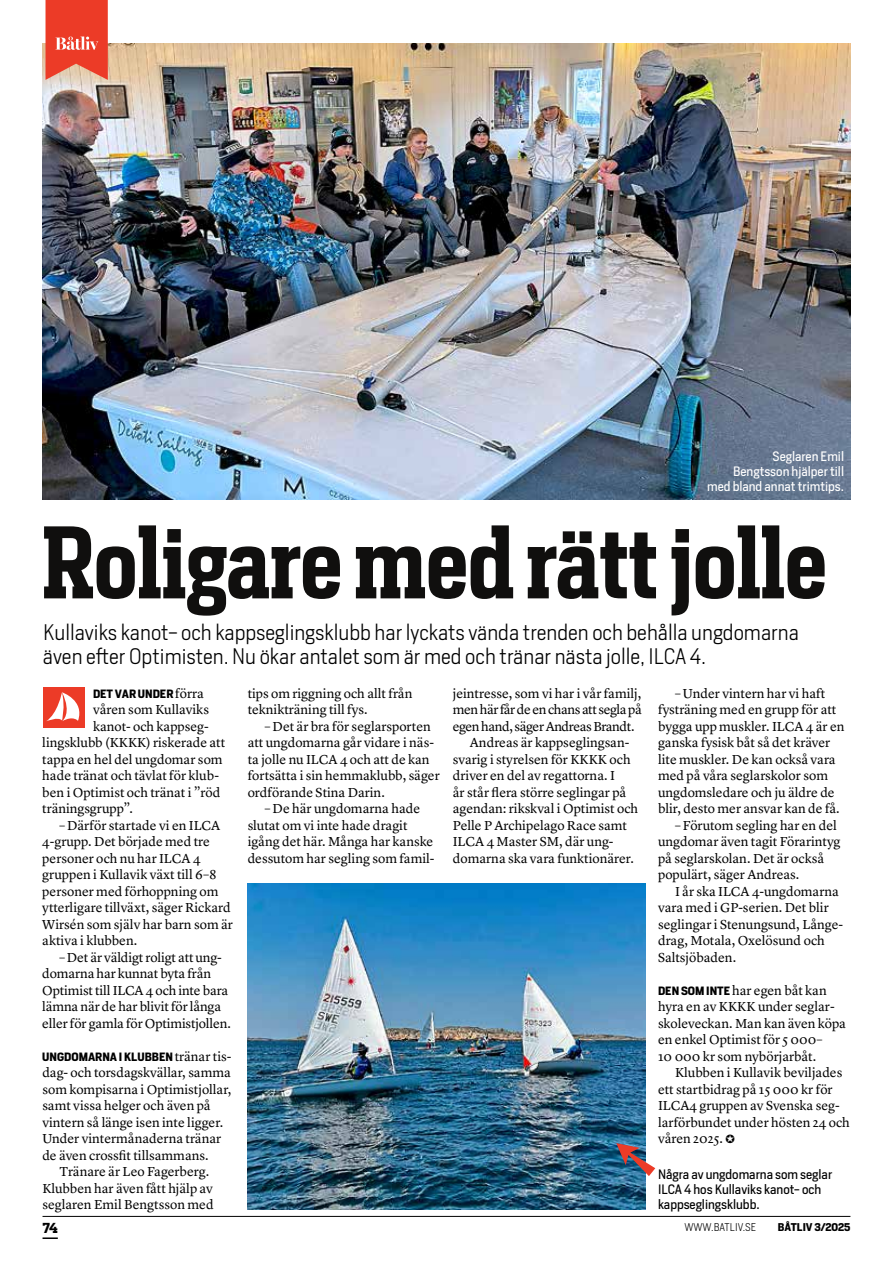
<style>
.page{position:relative;width:893px;height:1263px;background:#fff}
.page>*{position:absolute;margin:0;border:0;box-sizing:border-box;transform-origin:0 0}
.t1{font:600 96px "Heron Serif Cond";color:#100f0e}
.t2{font:300 21px/24px "Heron Sans";color:#000}
.t3{font:13.5px/16.5px "Lyon Text";color:#000}
.t4{font:13.5px "Lyon Text";letter-spacing:-.03em;color:#000}
.t5{font:700 13.5px "Heron Serif";color:#000}
.t6{font:12.75px/15px "Heron Sans";color:#000}
.t7{font:12.75px/15px "Heron Sans";color:#fff;text-align:right}
.t8{font:700 11.25px "Heron Sans";color:#000}
.t9{font:300 10.5px "Heron Sans";color:#000}
.t10{font:700 10.5px "Heron Sans";color:#000}
.s1{font-family:"Lyon Text";font-weight:400;font-size:13.5px}
.s2{font-family:"Heron Sans";font-weight:700;font-size:11.25px}
</style>
<div class="page">
<hr style="left:43px;top:1216px;width:807px;height:1px;background:#000">
<svg style="left:43px;top:1237px;width:15px;height:2px"></svg>
<img style="left:247px;top:884px;width:398px;height:325px">
<img style="left:42px;top:43px;width:808px;height:457px">
<svg style="left:46px;top:0;width:62px;height:80px;background:#eb5340"></svg>
<div style="left:43px;top:687px;width:42px;height:40px;background:#ec3b27"></div>
<svg style="left:46px;top:692px;width:34px;height:29px"></svg>
<svg style="left:609px;top:1134px;width:37px;height:47px;background:#226890"></svg>
<p class="t7" style="left:707px;top:449px;width:139px">Seglaren Emil<br>Bengtsson hjälper till med bland annat trimtips.</p>
<h1 class="t1" style="left:42px;top:501px;width:786px">Roligare med rätt jolle</h1>
<h2 class="t2" style="left:43px;top:620px;width:757px">Kullaviks kanot- och kappseglingsklubb har lyckats vända trenden och behålla ungdomarna även efter Optimisten. Nu ökar antalet som är med och tränar nästa jolle, ILCA 4.</h2>
<p class="t8" style="left:93px;top:686px;width:112px">DET VAR UNDER <span class="s1">förra</span></p>
<p class="t3" style="left:93px;top:700px;width:117px">våren som Kullaviks</p>
<p class="t3" style="left:93px;top:717px;width:117px">kanot- och kappseg-</p>
<p class="t3" style="left:42px;top:733px;width:184px">lingsklubb (KKKK) riskerade att</p>
<p class="t3" style="left:42px;top:750px;width:182px">tappa en hel del ungdomar som</p>
<p class="t3" style="left:42px;top:766px;width:178px">hade tränat och tävlat för klub-</p>
<p class="t3" style="left:42px;top:783px;width:180px">ben i Optimist och tränat i ”röd</p>
<p class="t3" style="left:42px;top:799px;width:92px">träningsgrupp”.</p>
<p class="t3" style="left:42px;top:816px;width:192px;text-indent:17px">– Därför startade vi en ILCA<br>4-grupp. Det började med tre personer och nu har ILCA 4 gruppen i Kullavik växt till 6–8 personer med förhoppning om ytterligare tillväxt, säger Rickard<br>Wirsén som själv har barn som är aktiva i klubben.</p>
<p class="t3" style="left:42px;top:948px;width:190px;text-indent:17px">– Det är väldigt roligt att ung&shy;domarna har kunnat byta från<br>Optimist till ILCA 4 och inte bara lämna när de har blivit för långa eller för gamla för Optimistjollen.</p>
<p class="t8" style="left:42px;top:1049px;width:191px">UNGDOMARNA I KLUBBEN <span class="s1">tränar tis-</span></p>
<p class="t3" style="left:42px;top:1063px;width:190px">dag- och torsdagskvällar, samma</p>
<p class="t3" style="left:42px;top:1080px;width:191px">som kompisarna i Optimistjollar,</p>
<p class="t3" style="left:42px;top:1096px;width:170px">samt vissa helger och även på</p>
<p class="t3" style="left:42px;top:1113px;width:183px">vintern så länge isen inte ligger.</p>
<p class="t3" style="left:42px;top:1129px;width:180px">Under vintermånaderna tränar</p>
<p class="t3" style="left:42px;top:1146px;width:168px">de även crossfit tillsammans.</p>
<p class="t3" style="left:59px;top:1162px;width:152px">Tränare är Leo Fagerberg.</p>
<p class="t3" style="left:42px;top:1179px;width:172px">Klubben har även fått hjälp av</p>
<p class="t3" style="left:42px;top:1195px;width:173px">seglaren Emil Bengtsson med</p>
<p class="t3" style="left:248px;top:684px;width:166px">tips om riggning och allt från teknikträning till fys.</p>
<p class="t3" style="left:248px;top:717px;width:194px;text-indent:17px">– Det är bra för seglarsporten att ungdomarna går vidare i näs&shy;ta jolle nu ILCA 4 och att de kan fortsätta i sin hemmaklubb, säger ordförande Stina Darin.</p>
<p class="t3" style="left:248px;top:799px;width:188px;text-indent:17px">– De här ungdomarna hade slutat om vi inte hade dragit igång det här. Många har kanske dessutom har segling som famil-</p>
<p class="t3" style="left:453px;top:684px;width:190px">jeintresse, som vi har i vår familj,</p>
<p class="t4" style="left:453px;top:699px;width:190px">men här får de en chans att segla på</p>
<p class="t4" style="left:453px;top:716px;width:183px">egen hand, säger Andreas Brandt.</p>
<p class="t3" style="left:470px;top:733px;width:161px">Andreas är kappseglingsan-</p>
<p class="t3" style="left:453px;top:750px;width:179px">svarig i styrelsen för KKKK och</p>
<p class="t3" style="left:453px;top:766px;width:164px">driver en del av regattorna. I</p>
<p class="t3" style="left:453px;top:783px;width:175px">år står flera större seglingar på</p>
<p class="t3" style="left:453px;top:799px;width:187px">agendan: rikskval i Optimist och</p>
<p class="t3" style="left:453px;top:816px;width:176px">Pelle P Archipelago Race samt</p>
<p class="t3" style="left:453px;top:832px;width:162px">ILCA 4 Master SM, där ung-</p>
<p class="t3" style="left:453px;top:849px;width:183px">domarna ska vara funktionärer.</p>
<p class="t3" style="left:658px;top:684px;width:188px;text-indent:17px">– Under vintern har vi haft fysträning med en grupp för att bygga upp muskler. ILCA 4 är en ganska fysisk båt så det kräver lite muskler. De kan också vara med på våra seglarskolor som ungdomsledare och ju äldre de blir, desto mer ansvar kan de få.</p>
<p class="t3" style="left:658px;top:816px;width:184px;text-indent:17px">– Förutom segling har en del ungdomar även tagit Förarintyg på seglarskolan. Det är också populärt, säger Andreas.</p>
<p class="t3" style="left:658px;top:882px;width:187px;text-indent:17px">I år ska ILCA 4-ungdomarna vara med i GP-serien. Det blir seglingar i Stenungsund, Långe&shy;drag, Motala, Oxelösund och<br>Saltsjöbaden.</p>
<p class="t3" style="left:658px;top:981px;width:189px"><span class="s2">DEN SOM INTE</span> har egen båt kan hyra en av KKKK under seglar&shy;skoleveckan. Man kan även köpa en enkel Optimist för 5 000–<br>10 000 kr som nybörjarbåt.</p>
<p class="t3" style="left:658px;top:1063px;width:193px;text-indent:17px">Klubben i Kullavik beviljades ett startbidrag på 15 000 kr för<br>ILCA4 gruppen av Svenska seg&shy;larförbundet under hösten 24 och våren 2025. ✪</p>
<p class="t6" style="left:658px;top:1166px;width:176px">Några av ungdomarna som seglar<br>ILCA 4 hos Kullaviks kanot- och kappseglingsklubb.</p>
<p class="t5" style="left:43px;top:1219px;width:17px">74</p>
<p class="t9" style="left:684px;top:1220px;width:73px">WWW.BATLIV.SE</p>
<p class="t10" style="left:778px;top:1220px;width:74px">BÅTLIV 3/2025</p>
</div>
